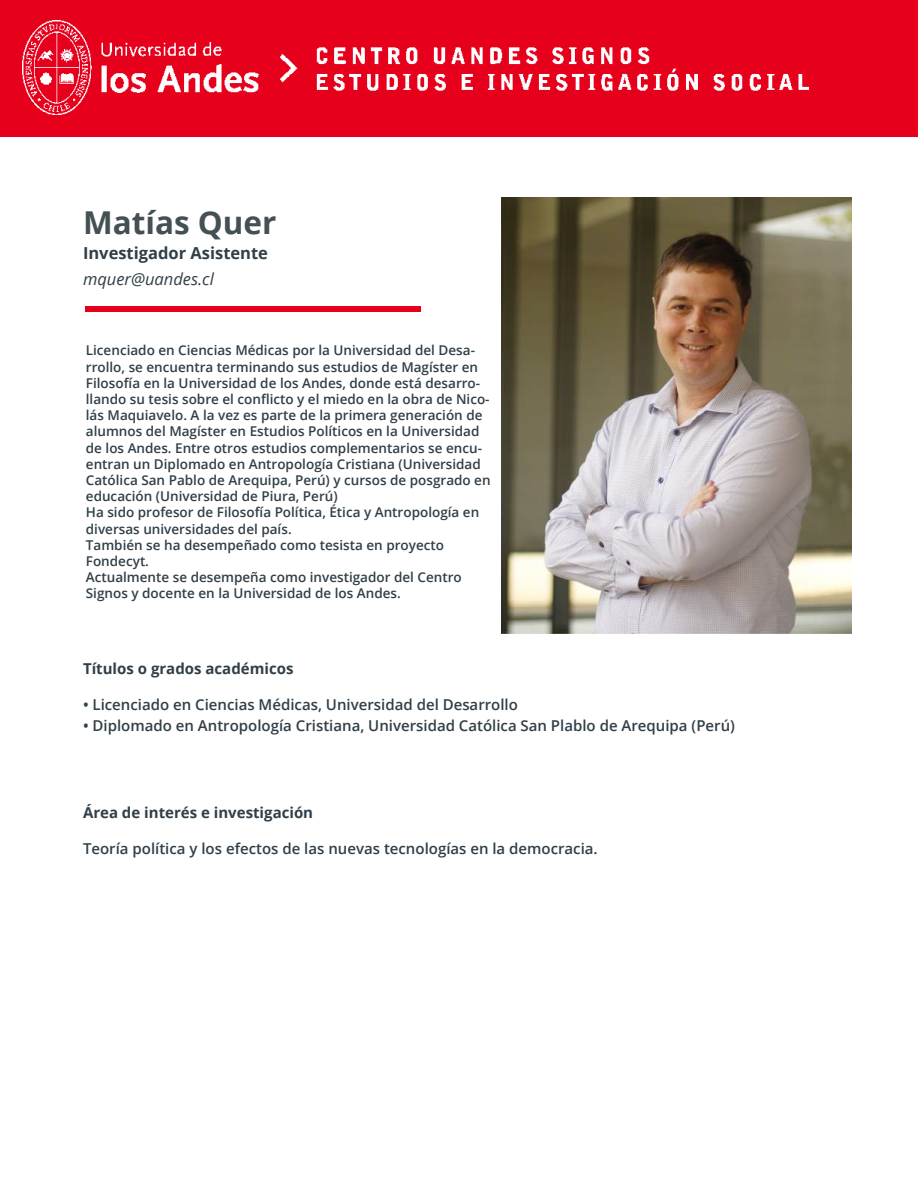
<style>
.page{position:relative;width:918px;height:1188px;background:#fff}
.page>*{position:absolute;margin:0;border:0;box-sizing:border-box;transform-origin:0 0}
.t1{font:700 31.5px "Open Sans";color:#455055}
.t2{font:700 16.5px "Open Sans";color:#303f48}
.t3{font:italic 16.5px "Open Sans";color:#303f48}
.t4{font:600 15px "Open Sans";color:#303f48}
.t5{font:700 15px "Open Sans";color:#303f48}
.t6{font:600 13.5px/16.2px "Open Sans";color:#303f48}
</style>
<div class="page">
<div style="left:0;top:0;width:918px;height:136px;background:#e6001c"></div>
<img style="left:22px;top:21px;width:787px;height:94px">
<div style="left:85px;top:307px;width:336px;height:5px;background:#e6001c"></div>
<img style="left:501px;top:197px;width:351px;height:437px">
<h1 class="t1" style="left:83px;top:200px;width:195px">Matías Quer</h1>
<p class="t2" style="left:83px;top:242px;width:187px">Investigador Asistente</p>
<p class="t3" style="left:83px;top:268px;width:132px">mquer@uandes.cl</p>
<p class="t6" style="left:86px;top:342px;width:406px">Licenciado en Ciencias Médicas por la Universidad del Desa&shy;rrollo, se encuentra terminando sus estudios de Magíster en Filosofía en la Universidad de los Andes, donde está desarro&shy;llando su tesis sobre el conflicto y el miedo en la obra de Nico&shy;lás Maquiavelo. A la vez es parte de la primera generación de alumnos del Magíster en Estudios Políticos en la Universidad de los Andes. Entre otros estudios complementarios se encu&shy;entran un Diplomado en Antropología Cristiana (Universidad Católica San Pablo de Arequipa, Perú) y cursos de posgrado en educación (Universidad de Piura, Perú)<br>Ha sido profesor de Filosofía Política, Ética y Antropología en diversas universidades del país.<br>También se ha desempeñado como tesista en proyecto Fondecyt.<br>Actualmente se desempeña como investigador del Centro Signos y docente en la Universidad de los Andes.</p>
<p class="t5" style="left:83px;top:658px;width:212px">Títulos o grados académicos</p>
<p class="t4" style="left:83px;top:694px;width:436px">• Licenciado en Ciencias Médicas, Universidad del Desarrollo</p>
<p class="t4" style="left:83px;top:715px;width:653px">• Diplomado en Antropología Cristiana, Universidad Católica San Plablo de Arequipa (Perú)</p>
<p class="t5" style="left:83px;top:802px;width:232px">Área de interés e investigación</p>
<p class="t4" style="left:83px;top:838px;width:516px">Teoría política y los efectos de las nuevas tecnologías en la democracia.</p>
</div>
